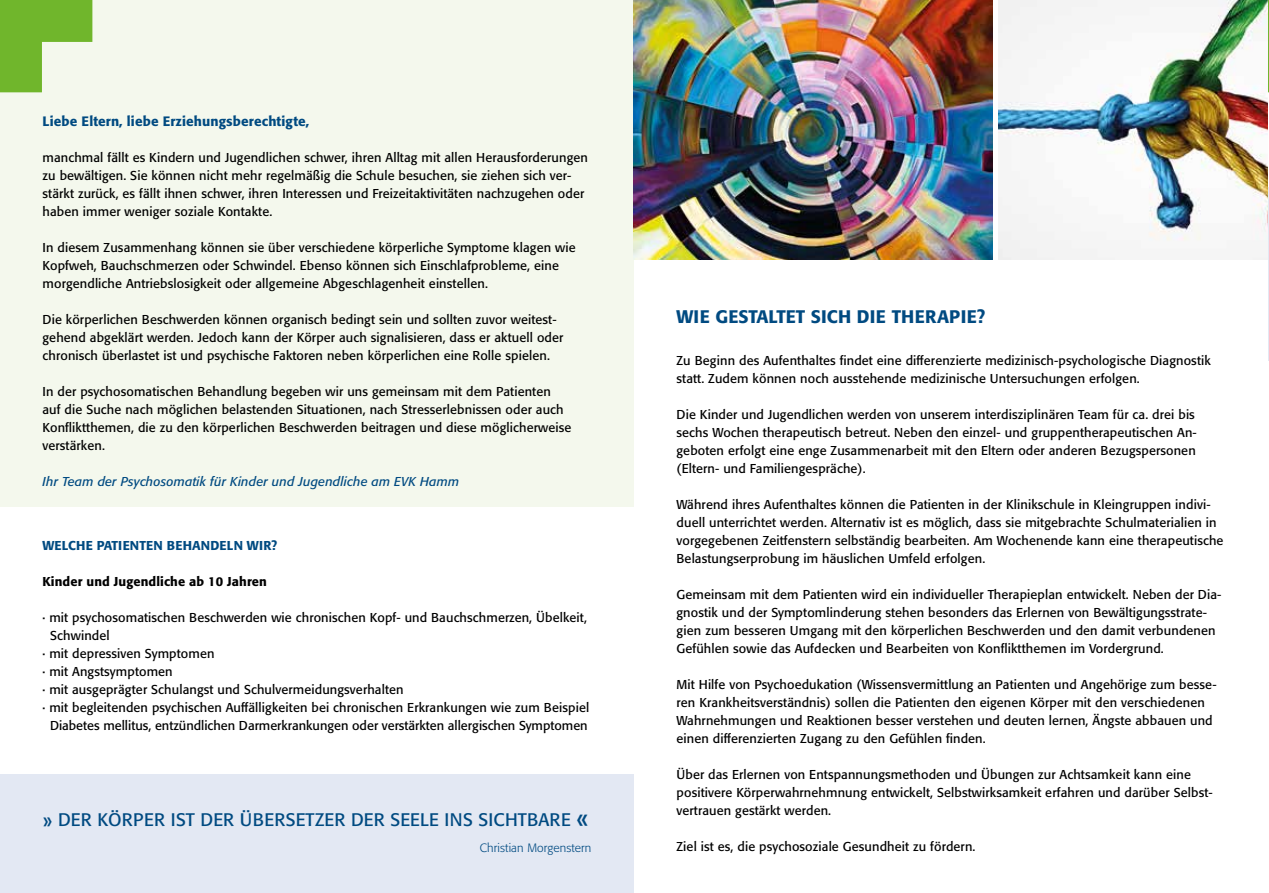
<style>
.page{position:relative;width:1269px;height:893px;background:#fff}
.page>*{position:absolute;margin:0;border:0;box-sizing:border-box;transform-origin:0 0}
.t1{font:18px "Formata BQ";letter-spacing:.01em;color:#004a81}
.t2{font:500 18px "Formata BQ";letter-spacing:.01em;color:#004a81}
.t3{font:500 13.5px "Formata BQ";letter-spacing:.01em;color:#004a81}
.t4{font:12.75px/18px "Formata BQ";letter-spacing:.01em;color:#000}
.t5{font:italic 12.75px "Formata BQ";letter-spacing:.01em;color:#004a81}
.t6{font:500 12.75px "Formata BQ";letter-spacing:.01em;color:#000}
.t7{font:500 12.75px "Formata BQ";letter-spacing:.01em;color:#004a81}
.t8{font:300 12px "Formata BQ";letter-spacing:.01em;color:#004a81}
.s1{font-size:22.5px}
.s2{font-size:28.5px}
</style>
<div class="page">
<hr style="left:1267px;top:187px;width:1px;height:174px;background:#e3e8f3">
<div style="left:0;top:0;width:634px;height:506px;background:#f4f8ed"></div>
<div style="left:0;top:775px;width:634px;height:118px;background:#e3e8f3"></div>
<svg style="left:0;top:0;width:92px;height:92px"></svg>
<svg style="left:1267px;top:0;width:1px;height:34px"></svg>
<img style="left:998px;top:0;width:269px;height:259px">
<img style="left:634px;top:0;width:358px;height:259px">
<p class="t3" style="left:43px;top:113px;width:268px">Liebe Eltern, liebe Erziehungsberechtigte,</p>
<p class="t4" style="left:43px;top:148px;width:547px">manchmal fällt es Kindern und Jugendlichen schwer, ihren Alltag mit allen Herausforderungen zu bewältigen. Sie können nicht mehr regelmäßig die Schule besuchen, sie ziehen sich ver&shy;stärkt zurück, es fällt ihnen schwer, ihren Interessen und Freizeitaktivitäten nachzugehen oder haben immer weniger soziale Kontakte.</p>
<p class="t4" style="left:43px;top:238px;width:534px">In diesem Zusammenhang können sie über verschiedene körperliche Symptome klagen wie<br>Kopfweh, Bauchschmerzen oder Schwindel. Ebenso können sich Einschlafprobleme, eine morgendliche Antriebslosigkeit oder allgemeine Abgeschlagenheit einstellen.</p>
<p class="t4" style="left:43px;top:310px;width:522px">Die körperlichen Beschwerden können organisch bedingt sein und sollten zuvor weitest&shy;gehend abgeklärt werden. Jedoch kann der Körper auch signalisieren, dass er aktuell oder chronisch überlastet ist und psychische Faktoren neben körperlichen eine Rolle spielen.</p>
<p class="t4" style="left:43px;top:382px;width:530px">In der psychosomatischen Behandlung begeben wir uns gemeinsam mit dem Patienten auf die Suche nach möglichen belastenden Situationen, nach Stresserlebnissen oder auch Konfliktthemen, die zu den körperlichen Beschwerden beitragen und diese möglicherweise verstärken.</p>
<p class="t5" style="left:43px;top:474px;width:418px">Ihr Team der Psychosomatik für Kinder und Jugendliche am EVK Hamm</p>
<p class="t7" style="left:43px;top:538px;width:236px">WELCHE PATIENTEN BEHANDELN WIR?</p>
<p class="t6" style="left:43px;top:574px;width:226px">Kinder und Jugendliche ab 10 Jahren</p>
<p class="t4" style="left:43px;top:609px;width:546px">· mit psychosomatischen Beschwerden wie chronischen Kopf- und Bauchschmerzen, Übelkeit,</p>
<p class="t4" style="left:50px;top:627px;width:61px">Schwindel</p>
<p class="t4" style="left:43px;top:645px;width:173px">· mit depressiven Symptomen</p>
<p class="t4" style="left:43px;top:663px;width:132px">· mit Angstsymptomen</p>
<p class="t4" style="left:43px;top:681px;width:362px">· mit ausgeprägter Schulangst und Schulvermeidungsverhalten</p>
<p class="t4" style="left:43px;top:699px;width:548px">· mit begleitenden psychischen Auffälligkeiten bei chronischen Erkrankungen wie zum Beispiel</p>
<p class="t4" style="left:50px;top:717px;width:539px">Diabetes mellitus, entzündlichen Darmerkrankungen oder verstärkten allergischen Symptomen</p>
<h1 class="t1" style="left:43px;top:809px;width:547px"><span class="s1">»</span> DER KÖRPER IST DER ÜBERSETZER DER SEELE INS SICHTBARE <span class="s2">«</span></h1>
<p class="t8" style="left:480px;top:840px;width:113px">Christian Morgenstern</p>
<h1 class="t2" style="left:676px;top:305px;width:310px">WIE GESTALTET SICH DIE THERAPIE?</h1>
<p class="t4" style="left:676px;top:351px;width:535px">Zu Beginn des Aufenthaltes findet eine differenzierte medizinisch-psychologische Diagnostik statt. Zudem können noch ausstehende medizinische Untersuchungen erfolgen.</p>
<p class="t4" style="left:676px;top:405px;width:522px">Die Kinder und Jugendlichen werden von unserem interdisziplinären Team für ca. drei bis sechs Wochen therapeutisch betreut. Neben den einzel- und gruppentherapeutischen An&shy;geboten erfolgt eine enge Zusammenarbeit mit den Eltern oder anderen Bezugspersonen (Eltern- und Familiengespräche).</p>
<p class="t4" style="left:676px;top:495px;width:548px">Während ihres Aufenthaltes können die Patienten in der Klinikschule in Kleingruppen indivi&shy;duell unterrichtet werden. Alternativ ist es möglich, dass sie mitgebrachte Schulmaterialien in vorgegebenen Zeitfenstern selbständig bearbeiten. Am Wochenende kann eine therapeutische Belastungserprobung im häuslichen Umfeld erfolgen.</p>
<p class="t4" style="left:676px;top:585px;width:546px">Gemeinsam mit dem Patienten wird ein individueller Therapieplan entwickelt. Neben der Dia&shy;gnostik und der Symptomlinderung stehen besonders das Erlernen von Bewältigungsstrate&shy;gien zum besseren Umgang mit den körperlichen Beschwerden und den damit verbundenen Gefühlen sowie das Aufdecken und Bearbeiten von Konfliktthemen im Vordergrund.</p>
<p class="t4" style="left:676px;top:675px;width:541px">Mit Hilfe von Psychoedukation (Wissensvermittlung an Patienten und Angehörige zum besse&shy;ren Krankheitsverständnis) sollen die Patienten den eigenen Körper mit den verschiedenen Wahrnehmungen und Reaktionen besser verstehen und deuten lernen, Ängste abbauen und einen differenzierten Zugang zu den Gefühlen finden.</p>
<p class="t4" style="left:676px;top:765px;width:537px">Über das Erlernen von Entspannungsmethoden und Übungen zur Achtsamkeit kann eine positivere Körperwahrnehmnung entwickelt, Selbstwirksamkeit erfahren und darüber Selbst&shy;vertrauen gestärkt werden.</p>
<p class="t4" style="left:676px;top:837px;width:300px">Ziel ist es, die psychosoziale Gesundheit zu fördern.</p>
</div>
